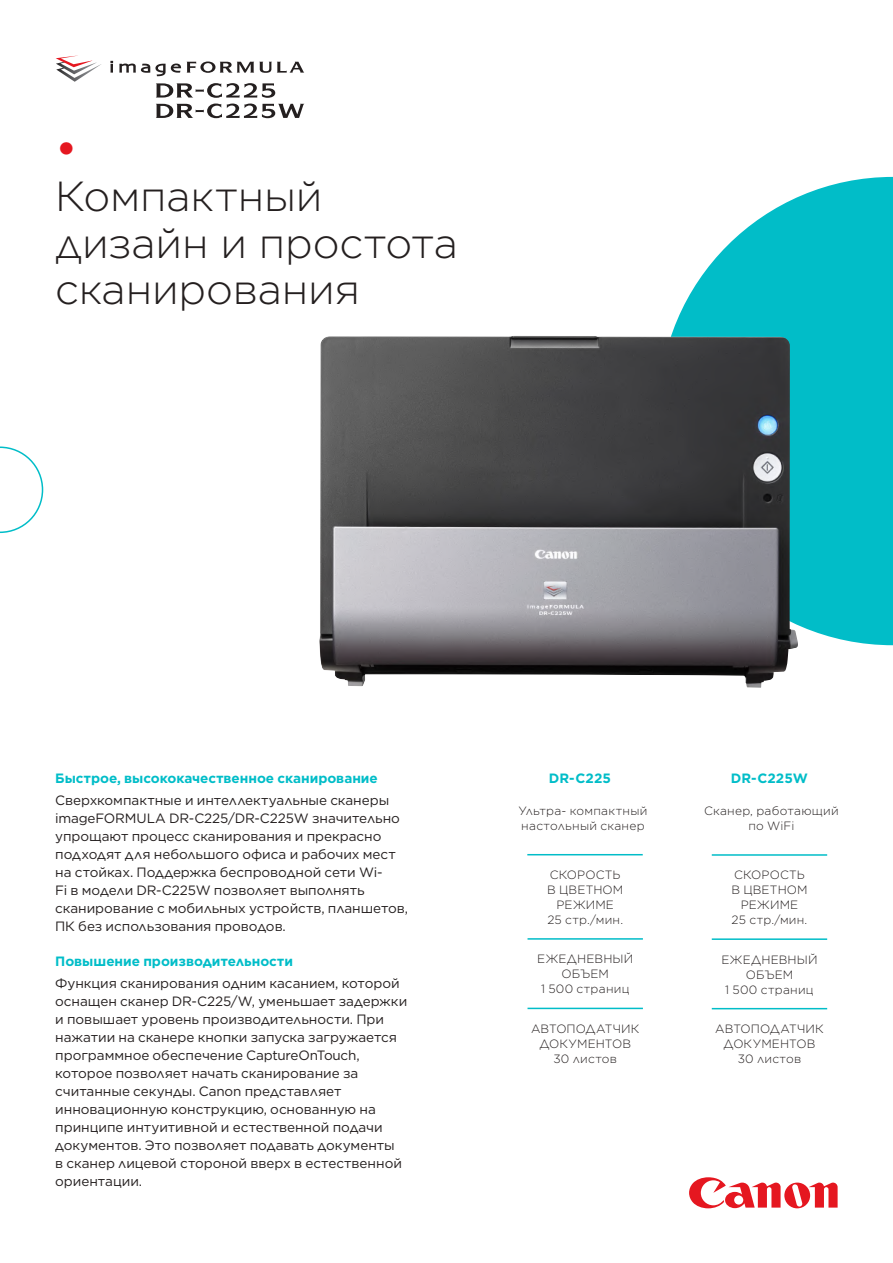
<style>
.page{position:relative;width:893px;height:1263px;background:#fff}
.page>*{position:absolute;margin:0;border:0;box-sizing:border-box;transform-origin:0 0}
.t1{font:47.25px "Gotham";color:#e51720}
.t2{font:300 42px/46.5px "Gotham";letter-spacing:-.005em;color:#241f1f}
.t3{font:13.5px/18px "Gotham";letter-spacing:-.005em;color:#241f1f}
.t4{font:700 13.5px "Gotham";color:#01bdc8}
.t5{font:300 12px/15px "Gotham";letter-spacing:.015em;color:#241f1f;text-align:center}
</style>
<div class="page">
<svg style="left:56px;top:62px;width:45px;height:20px"></svg>
<svg style="left:110px;top:61px;width:3px;height:12px"></svg>
<svg style="left:119px;top:62px;width:185px;height:14px"></svg>
<svg style="left:156px;top:83px;width:119px;height:15px"></svg>
<svg style="left:156px;top:104px;width:148px;height:14px"></svg>
<svg style="left:671px;top:177px;width:222px;height:468px;fill:#01bdc8"></svg>
<img style="left:319px;top:336px;width:479px;height:352px">
<svg style="left:689px;top:1177px;width:149px;height:31px"></svg>
<svg style="left:0;top:446px;width:43px;height:87px"></svg>
<hr style="left:527px;top:938px;width:116px;height:2px;background:#01bdc8">
<hr style="left:527px;top:854px;width:116px;height:1px;background:#01bdc8">
<hr style="left:527px;top:1008px;width:116px;height:1px;background:#01bdc8">
<hr style="left:712px;top:938px;width:115px;height:2px;background:#01bdc8">
<hr style="left:712px;top:854px;width:115px;height:2px;background:#01bdc8">
<hr style="left:712px;top:1008px;width:115px;height:1px;background:#01bdc8">
<h1 class="t1" style="left:55px;top:118px;width:24px">•</h1>
<h2 class="t2" style="left:55px;top:172px;width:404px">Компактный дизайн и простота сканирования</h2>
<p class="t4" style="left:55px;top:769px;width:324px">Быстрое, высококачественное сканирование</p>
<p class="t3" style="left:55px;top:791px;width:354px">Сверхкомпактные и интеллектуальные сканеры imageFORMULA DR-C225/DR-C225W значительно упрощают процесс сканирования и прекрасно подходят для небольшого офиса и рабочих мест на стойках. Поддержка беспроводной сети Wi-<br>Fi в модели DR-C225W позволяет выполнять сканирование с мобильных устройств, планшетов, ПК без использования проводов.</p>
<p class="t4" style="left:55px;top:952px;width:239px">Повышение производительности</p>
<p class="t3" style="left:55px;top:974px;width:353px">Функция сканирования одним касанием, которой оснащен сканер DR-C225/W, уменьшает задержки и повышает уровень производительности. При нажатии на сканере кнопки запуска загружается программное обеспечение CaptureOnTouch, которое позволяет начать сканирование за считанные секунды. Canon представляет инновационную конструкцию, основанную на принципе интуитивной и естественной подачи документов. Это позволяет подавать документы<br>в сканер лицевой стороной вверх в естественной ориентации.</p>
<p class="t4" style="left:549px;top:769px;width:64px">DR-C225</p>
<p class="t4" style="left:731px;top:769px;width:79px">DR-C225W</p>
<p class="t5" style="left:518px;top:803px;width:130px;text-align:left">Ультра- компактный настольный сканер</p>
<p class="t5" style="left:704px;top:803px;width:136px">Сканер, работающий по WiFi</p>
<p class="t5" style="left:547px;top:867px;width:78px">СКОРОСТЬ<br>В ЦВЕТНОМ<br>РЕЖИМЕ<br>25 стр./мин.</p>
<p class="t5" style="left:537px;top:951px;width:98px">ЕЖЕДНЕВНЫЙ<br>ОБЪЕМ<br>1 500 страниц</p>
<p class="t5" style="left:531px;top:1021px;width:110px">АВТОПОДАТЧИК<br>ДОКУМЕНТОВ<br>30 листов</p>
<p class="t5" style="left:731px;top:867px;width:78px">СКОРОСТЬ<br>В ЦВЕТНОМ<br>РЕЖИМЕ<br>25 стр./мин.</p>
<p class="t5" style="left:721px;top:952px;width:98px">ЕЖЕДНЕВНЫЙ<br>ОБЪЕМ<br>1 500 страниц</p>
<p class="t5" style="left:715px;top:1021px;width:110px">АВТОПОДАТЧИК<br>ДОКУМЕНТОВ<br>30 листов</p>
</div>
